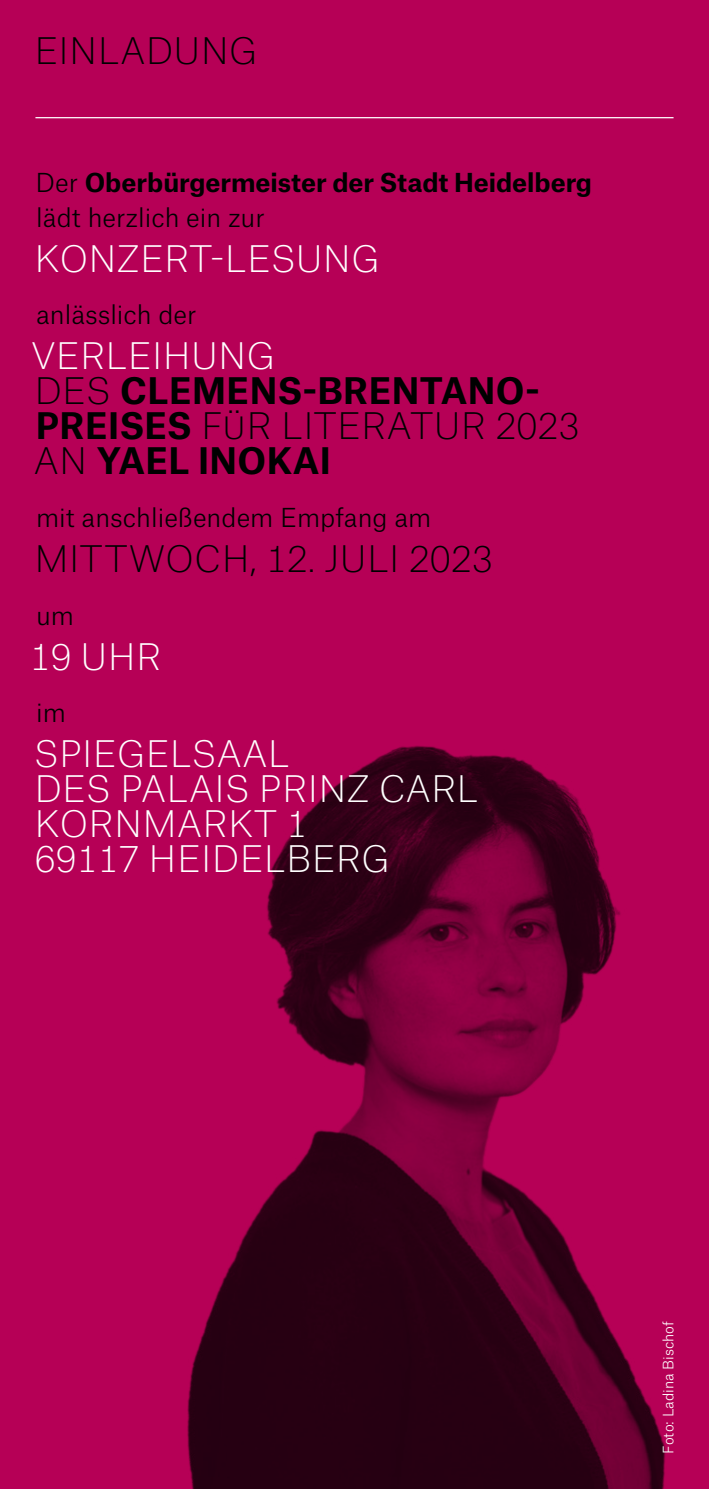
<style>
.page{position:relative;width:709px;height:1489px;background:#fff}
.page>*{position:absolute;margin:0;border:0;box-sizing:border-box;transform-origin:0 0}
.t1{font:100 35px "Atlas Grotesk";letter-spacing:.01em;color:#fff}
.t2{font:700 35px/35px "Atlas Grotesk";letter-spacing:.01em;color:#000}
.t3{font:100 35px "Atlas Grotesk";letter-spacing:.01em;color:#000}
.t4{font:700 25px/35px "Atlas Grotesk";letter-spacing:-.005em;color:#000}
.t5{font:300 25px "Atlas Grotesk";color:#000}
.t6{font:300 13.75px "Atlas Grotesk";color:#fff}
.s1{font-weight:300}
.s2{font-weight:100;color:#fff}
.s3{font-weight:100}
</style>
<div class="page">
<div style="left:0;top:0;width:709px;height:1488px;background:#b60056"></div>
<img style="left:187px;top:746px;width:479px;height:742px">
<hr style="left:35px;top:117px;width:638px;height:1px;background:#fff">
<p class="t3" style="left:34px;top:24px;width:225px">EINLADUNG</p>
<p class="t4" style="left:36px;top:162px;width:558px"><span class="s1">Der</span> Oberbürgermeister der Stadt Heidelberg <span class="s1">lädt herzlich ein zur</span></p>
<p class="t1" style="left:34px;top:231px;width:347px">KONZERT-LESUNG</p>
<p class="t5" style="left:36px;top:295px;width:162px">anlässlich der</p>
<p class="t2" style="left:32px;top:335px;width:549px"><span class="s2">VERLEIHUNG<br></span><span class="s3">DES</span> CLEMENS-BRENTANO-<br>PREISES <span class="s3">FÜR LITERATUR 2023</span></p>
<p class="t2" style="left:34px;top:440px;width:298px"><span class="s3">AN</span> YAEL INOKAI</p>
<p class="t5" style="left:36px;top:498px;width:397px">mit anschließendem Empfang am</p>
<p class="t3" style="left:34px;top:531px;width:460px">MITTWOCH, 12. JULI 2023</p>
<p class="t5" style="left:36px;top:595px;width:40px">um</p>
<p class="t1" style="left:29px;top:629px;width:133px">19 UHR</p>
<p class="t5" style="left:36px;top:693px;width:31px">im</p>
<p class="t1" style="left:34px;top:726px;width:257px">SPIEGELSAAL</p>
<p class="t1" style="left:34px;top:761px;width:445px">DES PALAIS PRINZ CARL</p>
<p class="t1" style="left:34px;top:796px;width:274px">KORNMARKT 1</p>
<p class="t1" style="left:34px;top:831px;width:357px">69117 HEIDELBERG</p>
<p class="t6" style="left:657px;top:1453px;width:134px;rotate:-90deg">Foto: Ladina Bischof</p>
</div>
